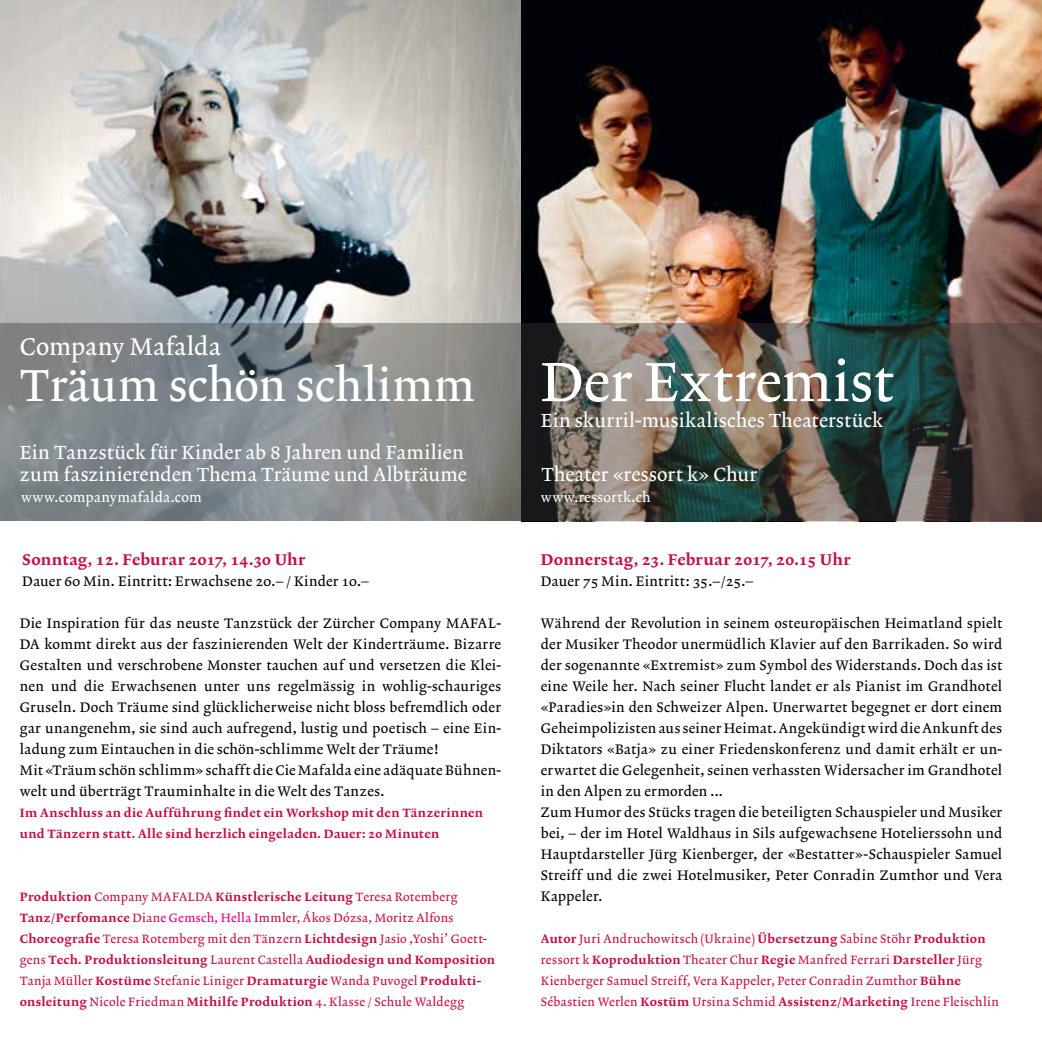
<style>
.page{position:relative;width:1042px;height:1042px;background:#fff}
.page>*{position:absolute;margin:0;border:0;box-sizing:border-box;transform-origin:0 0}
.t1{font:500 56px "Lexicon No 2 Roman A";color:#fff}
.t2{font:500 45.5px "Lexicon No 2 Roman A";letter-spacing:.005em;color:#fff}
.t3{font:500 24.5px "Lexicon No 2 Roman A";letter-spacing:.01em;color:#fff}
.t4{font:500 19.25px/22.8px "Lexicon No 2 Roman A";letter-spacing:.01em;color:#fff}
.t5{font:500 15.75px "Lexicon No 2 Roman D";letter-spacing:.02em;color:#c40f47}
.t6{font:500 14px/21px "Lexicon No 2 Roman A";letter-spacing:.02em;color:#000}
.t7{font:500 14px "Lexicon No 2 Roman A";letter-spacing:.03em;color:#fff}
.t8{font:500 12.25px/21px "Lexicon No 2 Roman A";letter-spacing:.025em;color:#c40f47}
.t9{font:500 12.25px/21px "Lexicon No 2 Roman D";letter-spacing:.03em;color:#c40f47}
.s1{font-family:"Lexicon No 2 Roman A"}
.s2{font-family:"Lexicon No 2 Roman D"}
.s3{color:#e5007c}
</style>
<div class="page">
<img style="left:0;top:0;width:1042px;height:521px">
<svg style="left:1px;top:323px;width:520px;height:198px;background:#83888a"></svg>
<img style="left:521px;top:323px;width:521px;height:198px">
<h3 class="t3" style="left:20px;top:332px;width:202px">Company Mafalda</h3>
<h2 class="t2" style="left:20px;top:358px;width:457px">Träum schön schlimm</h2>
<h3 class="t4" style="left:20px;top:442px;width:448px">Ein Tanzstück für Kinder ab 8 Jahren und Familien zum faszinierenden Thema Träume und Albträume</h3>
<p class="t7" style="left:21px;top:489px;width:182px">www.companymafalda.com</p>
<p class="t5" style="left:22px;top:550px;width:285px">Sonntag, 12. Feburar 2017, 14.30 Uhr</p>
<p class="t6" style="left:22px;top:571px;width:348px">Dauer 60 Min. Eintritt: Erwachsene 20.– / Kinder 10.—</p>
<p class="t6" style="left:20px;top:613px;width:483px">Die Inspiration für das neuste Tanzstück der Zürcher Company MAFAL-DA kommt direkt aus der faszinierenden Welt der Kinderträume. Bizarre Gestalten und verschrobene Monster tauchen auf und versetzen die Klei&shy;nen und die Erwachsenen unter uns regelmässig in wohlig-schauriges Gruseln. Doch Träume sind glücklicherweise nicht bloss befremdlich oder gar unangenehm, sie sind auch aufregend, lustig und poetisch – eine Ein&shy;ladung zum Eintauchen in die schön-schlimme Welt der Träume!<br>Mit «Träum schön schlimm» schafft die Cie Mafalda eine adäquate Bühnen&shy;welt und überträgt Trauminhalte in die Welt des Tanzes.</p>
<p class="t9" style="left:20px;top:803px;width:465px">Im Anschluss an die Aufführung findet ein Workshop mit den Tänzerinnen und Tänzern statt. Alle sind herzlich eingeladen. Dauer: 20 Minuten</p>
<p class="t9" style="left:20px;top:887px;width:439px">Produktion <span class="s1">Company MAFALDA</span> Künstlerische Leitung <span class="s1">Teresa Rotemberg</span></p>
<p class="t8" style="left:20px;top:908px;width:468px"><span class="s2">Tanz/Perfomance</span> Dian<span class="s3">e Gemsch, Hella</span> Immler, Ákos Dózsa, Moritz Alfons<br><span class="s2">Choreografie</span> Teresa Rotemberg mit den Tänzern <span class="s2">Lichtdesign</span> Jasio ,Yoshi’ Goett-</p>
<p class="t9" style="left:20px;top:950px;width:477px"><span class="s1">gens</span> Tech. Produktionsleitung <span class="s1">Laurent Castella</span> Audiodesign und Komposition</p>
<p class="t8" style="left:20px;top:971px;width:463px">Tanja Müller <span class="s2">Kostüme</span> Stefanie Liniger <span class="s2">Dramaturgie</span> Wanda Puvogel <span class="s2">Produkti&shy;onsleitung</span> Nicole Friedman <span class="s2">Mithilfe Produktion</span> 4. Klasse / Schule Waldegg</p>
<h1 class="t1" style="left:541px;top:349px;width:354px">Der Extremist</h1>
<h3 class="t4" style="left:541px;top:410px;width:344px">Ein skurril-musikalisches Theaterstück</h3>
<h3 class="t4" style="left:541px;top:464px;width:217px">Theater «ressort k» Chur</h3>
<p class="t7" style="left:541px;top:489px;width:111px">www.ressortk.ch</p>
<p class="t5" style="left:541px;top:550px;width:311px">Donnerstag, 23. Februar 2017, 20.15 Uhr</p>
<p class="t6" style="left:541px;top:571px;width:214px">Dauer 75 Min. Eintritt: 35.–/25.—</p>
<p class="t6" style="left:541px;top:613px;width:463px">Während der Revolution in seinem osteuropäischen Heimatland spielt der Musiker Theodor unermüdlich Klavier auf den Barrikaden. So wird der sogenannte «Extremist» zum Symbol des Widerstands. Doch das ist eine Weile her. Nach seiner Flucht landet er als Pianist im Grandhotel «Paradies»in den Schweizer Alpen. Unerwartet begegnet er dort einem Geheimpolizisten aus seiner Heimat. Angekündigt wird die Ankunft des Diktators «Batja» zu einer Friedenskonferenz und damit erhält er un&shy;erwartet die Gelegenheit, seinen verhassten Widersacher im Grandhotel in den Alpen zu ermorden ...<br>Zum Humor des Stücks tragen die beteiligten Schauspieler und Musiker bei, – der im Hotel Waldhaus in Sils aufgewachsene Hotelierssohn und Hauptdarsteller Jürg Kienberger, der «Bestatter»-Schauspieler Samuel Streiff und die zwei Hotelmusiker, Peter Conradin Zumthor und Vera Kappeler.</p>
<p class="t8" style="left:541px;top:929px;width:460px"><span class="s2">Autor</span> Juri Andruchowitsch (Ukraine) <span class="s2">Übersetzung</span> Sabine Stöhr <span class="s2">Produktion </span>ressort k <span class="s2">Koproduktion</span> Theater Chur <span class="s2">Regie</span> Manfred Ferrari <span class="s2">Darsteller</span> Jürg Kienberger Samuel Streiff, Vera Kappeler, Peter Conradin Zumthor <span class="s2">Bühne </span>Sébastien Werlen <span class="s2">Kostüm</span> Ursina Schmid <span class="s2">Assistenz/Marketing</span> Irene Fleischlin</p>
</div>
